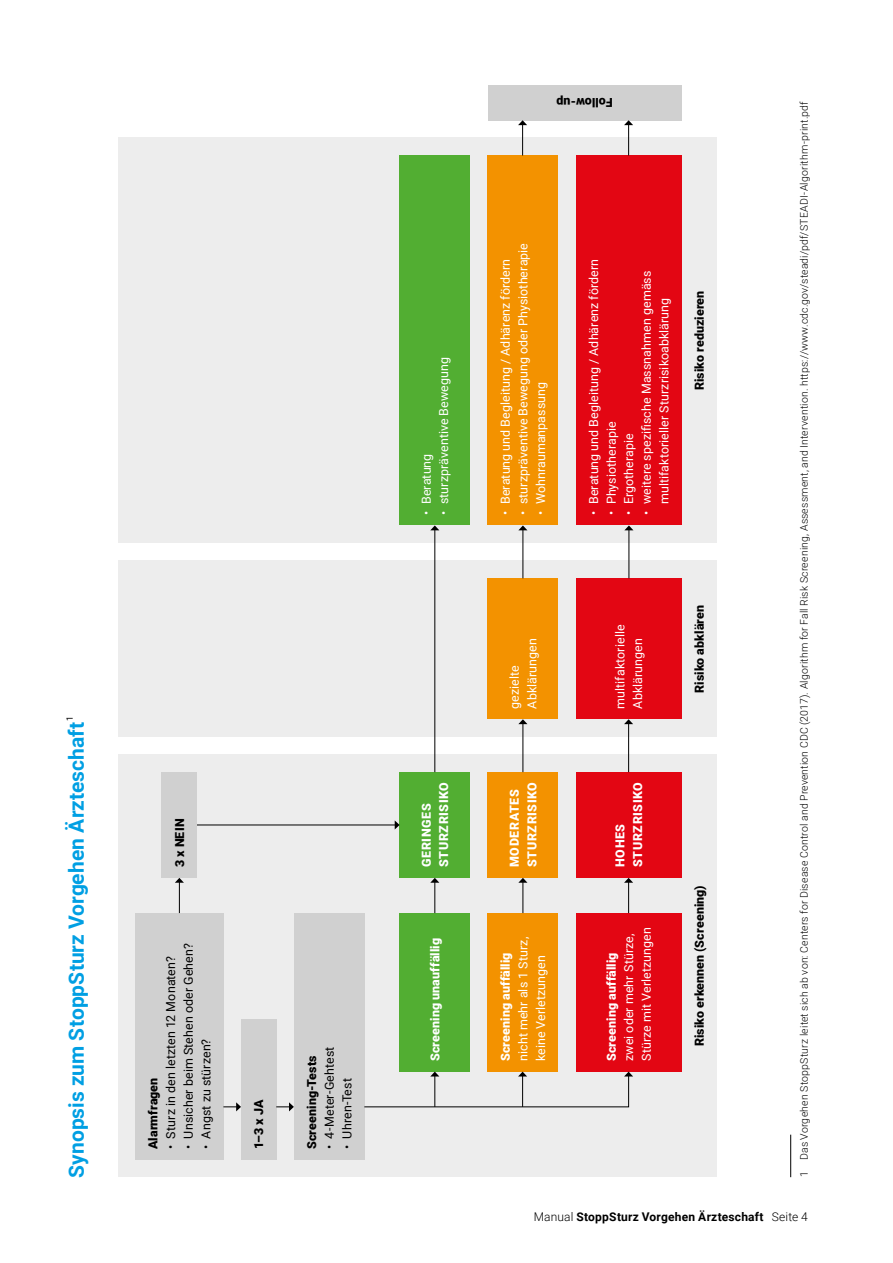
<style>
.page{position:relative;width:893px;height:1263px;background:#fff}
.page>*{position:absolute;margin:0;border:0;box-sizing:border-box;transform-origin:0 0}
.t1{font:700 21px "Roboto";color:#009fe3}
.t2{font:12.45px/17.5px "Roboto";letter-spacing:.01em;color:#fff}
.t3{font:900 12.45px "Roboto";letter-spacing:.005em;color:#000}
.t4{font:12.45px "Roboto";letter-spacing:.01em;color:#000}
.t5{font:900 12.45px "Roboto";letter-spacing:.015em;color:#fff}
.t6{font:900 12.45px/17.5px "Roboto";letter-spacing:.05em;color:#fff}
.t7{font:900 12.45px/17.5px "Roboto";letter-spacing:.045em;color:#fff}
.t8{font:700 12px "Roboto";letter-spacing:.02em;color:#000}
.t9{font:300 10.5px "Roboto";letter-spacing:.015em;color:#000}
.t10{font:8.7px "Roboto";color:#000}
.s1{font-weight:300}
</style>
<div class="page">
<div style="left:118px;top:561px;width:599px;height:176px;background:#ededed"></div>
<div style="left:118px;top:138px;width:599px;height:405px;background:#ededed"></div>
<div style="left:118px;top:754px;width:599px;height:423px;background:#ededed"></div>
<div style="left:576px;top:155px;width:105px;height:370px;background:#e30613"></div>
<div style="left:576px;top:578px;width:105px;height:141px;background:#e30613"></div>
<div style="left:576px;top:772px;width:105px;height:106px;background:#e30613"></div>
<div style="left:576px;top:913px;width:105px;height:158px;background:#e30613"></div>
<div style="left:488px;top:155px;width:70px;height:370px;background:#f39200"></div>
<div style="left:488px;top:578px;width:70px;height:141px;background:#f39200"></div>
<div style="left:488px;top:772px;width:70px;height:106px;background:#f39200"></div>
<div style="left:488px;top:913px;width:70px;height:158px;background:#f39200"></div>
<div style="left:400px;top:155px;width:70px;height:370px;background:#52ae32"></div>
<div style="left:400px;top:772px;width:70px;height:106px;background:#52ae32"></div>
<div style="left:400px;top:913px;width:70px;height:158px;background:#52ae32"></div>
<div style="left:135px;top:913px;width:88px;height:247px;background:#d0d0d0"></div>
<div style="left:241px;top:1019px;width:35px;height:141px;background:#d0d0d0"></div>
<div style="left:294px;top:913px;width:70px;height:247px;background:#d0d0d0"></div>
<div style="left:162px;top:772px;width:35px;height:106px;background:#d0d0d0"></div>
<svg style="left:223px;top:1102px;width:18px;height:9px"></svg>
<svg style="left:276px;top:1102px;width:18px;height:9px"></svg>
<svg style="left:364px;top:1071px;width:269px;height:36px"></svg>
<hr style="left:434px;top:882px;width:1px;height:31px;background:#000">
<svg style="left:430px;top:878px;width:9px;height:5px"></svg>
<hr style="left:523px;top:882px;width:1px;height:31px;background:#000">
<svg style="left:518px;top:878px;width:9px;height:5px"></svg>
<hr style="left:628px;top:882px;width:1px;height:31px;background:#000">
<svg style="left:624px;top:878px;width:9px;height:5px"></svg>
<hr style="left:434px;top:530px;width:1px;height:242px;background:#000">
<svg style="left:430px;top:525px;width:9px;height:5px"></svg>
<hr style="left:523px;top:723px;width:1px;height:49px;background:#000">
<svg style="left:518px;top:719px;width:9px;height:5px"></svg>
<hr style="left:628px;top:723px;width:1px;height:49px;background:#000">
<svg style="left:624px;top:719px;width:9px;height:5px"></svg>
<hr style="left:523px;top:530px;width:1px;height:48px;background:#000">
<svg style="left:518px;top:525px;width:9px;height:5px"></svg>
<hr style="left:629px;top:530px;width:1px;height:48px;background:#000">
<svg style="left:625px;top:525px;width:8px;height:5px"></svg>
<hr style="left:179px;top:882px;width:1px;height:31px;background:#000">
<svg style="left:175px;top:878px;width:9px;height:5px"></svg>
<hr style="left:197px;top:825px;width:198px;height:1px;background:#000">
<svg style="left:395px;top:820px;width:5px;height:9px"></svg>
<div style="left:488px;top:85px;width:193px;height:35px;background:#d0d0d0"></div>
<hr style="left:522px;top:124px;width:1px;height:31px;background:#000">
<svg style="left:518px;top:120px;width:9px;height:5px"></svg>
<hr style="left:628px;top:124px;width:1px;height:31px;background:#000">
<svg style="left:624px;top:120px;width:9px;height:5px"></svg>
<hr style="left:790px;top:1135px;width:1px;height:42px;background:#000">
<p class="t10" style="left:64px;top:721px;width:6px;rotate:-90deg">1</p>
<h1 class="t1" style="left:62px;top:1178px;width:457px;rotate:-90deg">Synopsis zum StoppSturz Vorgehen Ärzteschaft</h1>
<p class="t3" style="left:171px;top:867px;width:50px;rotate:-90deg">3 x NEIN</p>
<p class="t4" style="left:162px;top:1149px;width:194px;rotate:-90deg">• Sturz in den letzten 12 Monaten?</p>
<p class="t3" style="left:144px;top:1149px;width:73px;rotate:-90deg">Alarmfragen</p>
<p class="t4" style="left:180px;top:1149px;width:207px;rotate:-90deg">• Unsicher beim Stehen oder Gehen?</p>
<p class="t4" style="left:197px;top:1149px;width:112px;rotate:-90deg">• Angst zu stürzen?</p>
<p class="t3" style="left:250px;top:1149px;width:51px;rotate:-90deg">1–3 x JA</p>
<p class="t3" style="left:303px;top:1149px;width:95px;rotate:-90deg">Screening-Tests</p>
<p class="t4" style="left:321px;top:1149px;width:104px;rotate:-90deg">• 4-Meter-Gehtest</p>
<p class="t4" style="left:338px;top:1149px;width:72px;rotate:-90deg">• Uhren-Test</p>
<p class="t2" style="left:435px;top:515px;width:159px;rotate:-90deg">• sturzpräventive Bewegung</p>
<p class="t2" style="left:417px;top:515px;width:63px;rotate:-90deg">• Beratung</p>
<p class="t6" style="left:417px;top:867px;width:86px;rotate:-90deg">GERINGES<br>STURZRISIKO</p>
<p class="t5" style="left:426px;top:1061px;width:124px;rotate:-90deg">Screening unauffällig</p>
<p class="t2" style="left:514px;top:515px;width:273px;rotate:-90deg">• sturzpräventive Bewegung oder Physiotherapie</p>
<p class="t2" style="left:496px;top:515px;width:257px;rotate:-90deg">• Beratung und Begleitung / Adhärenz fördern</p>
<p class="t2" style="left:531px;top:515px;width:134px;rotate:-90deg">• Wohnraumanpassung</p>
<p class="t2" style="left:505px;top:709px;width:72px;rotate:-90deg">gezielte<br>Abklärungen</p>
<p class="t7" style="left:505px;top:867px;width:86px;rotate:-90deg">MODERATES<br>STURZRISIKO</p>
<p class="t2" style="left:514px;top:1061px;width:126px;rotate:-90deg">nicht mehr als 1 Sturz, keine Verletzungen</p>
<p class="t5" style="left:497px;top:1061px;width:110px;rotate:-90deg">Screening auffällig</p>
<p class="t3" style="left:613px;top:111px;width:58px;rotate:-180deg">Follow-up</p>
<p class="t9" style="left:797px;top:1177px;width:1077px;rotate:-90deg">1 Das Vorgehen StoppSturz leitet sich ab von: Centers for Disease Control and Prevention CDC (2017). Algorithm for Fall Risk Screening, Assessment, and Intervention. https://www.cdc.gov/steadi/pdf/STEADI-Algorithm-print.pdf</p>
<p class="t2" style="left:584px;top:515px;width:257px;rotate:-90deg">• Beratung und Begleitung / Adhärenz fördern</p>
<p class="t2" style="left:637px;top:504px;width:235px;text-indent:-11px;rotate:-90deg">• weitere spezifische Massnahmen gemäss multifaktorieller Sturzrisikoabklärung</p>
<p class="t3" style="left:691px;top:390px;width:101px;rotate:-90deg">Risiko reduzieren</p>
<p class="t2" style="left:602px;top:515px;width:95px;rotate:-90deg">• Physiotherapie</p>
<p class="t2" style="left:620px;top:515px;width:83px;rotate:-90deg">• Ergotherapie</p>
<p class="t3" style="left:691px;top:693px;width:90px;rotate:-90deg">Risiko abklären</p>
<p class="t2" style="left:611px;top:709px;width:85px;rotate:-90deg">multifaktorielle<br>Abklärungen</p>
<p class="t6" style="left:611px;top:867px;width:86px;rotate:-90deg">HOHES<br>STURZRISIKO</p>
<p class="t3" style="left:691px;top:1046px;width:162px;rotate:-90deg">Risiko erkennen (Screening)</p>
<p class="t2" style="left:620px;top:1061px;width:135px;rotate:-90deg">zwei oder mehr Stürze,<br>Stürze mit Verletzungen</p>
<p class="t5" style="left:602px;top:1061px;width:110px;rotate:-90deg">Screening auffällig</p>
<p class="t8" style="left:534px;top:1208px;width:276px"><span class="s1">Manual</span> StoppSturz Vorgehen Ärzteschaft <span class="s1">Seite 4</span></p>
</div>
